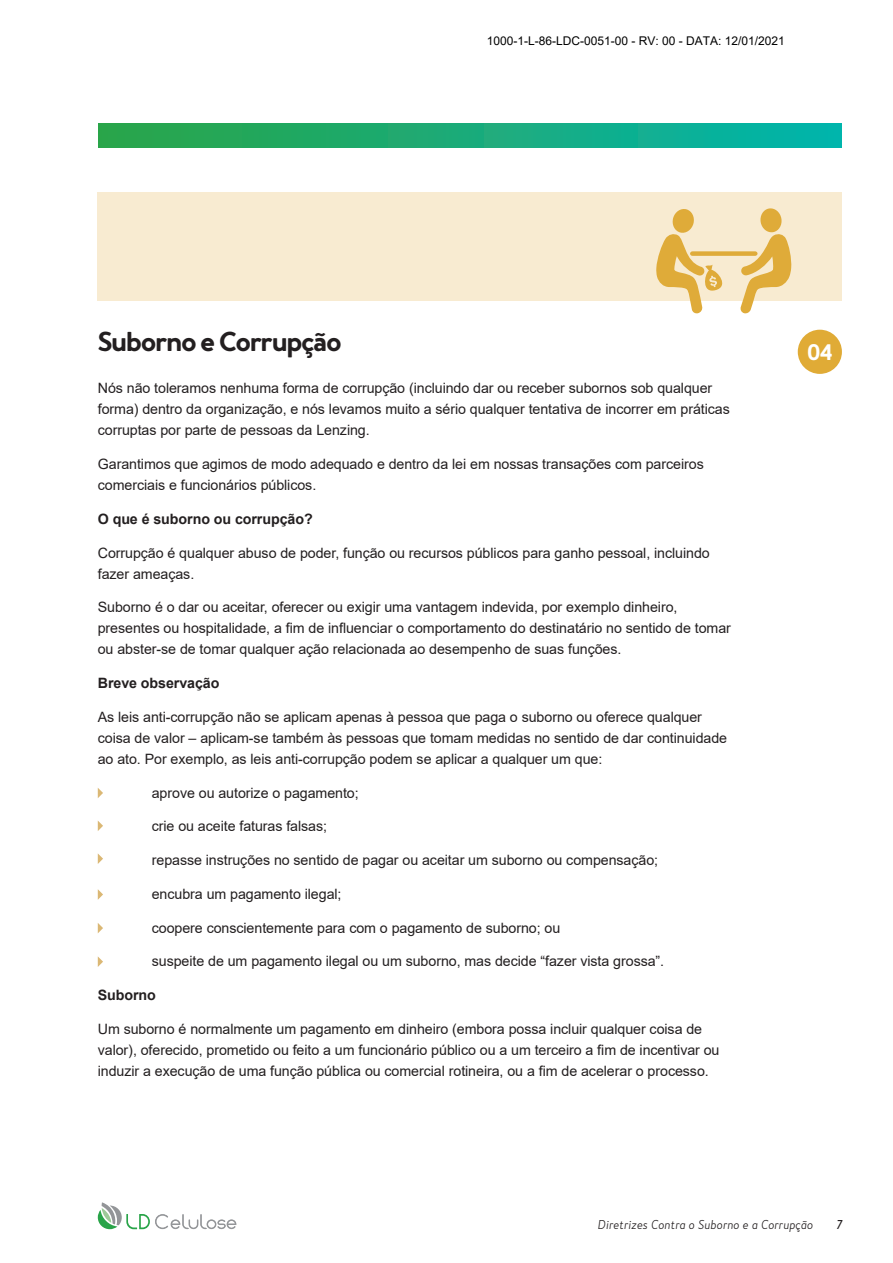
<style>
.page{position:relative;width:893px;height:1263px;background:#fff}
.page>*{position:absolute;margin:0;border:0;box-sizing:border-box;transform-origin:0 0}
.t1{font:700 25.5px "Merlo Neue Round";letter-spacing:-.03em;color:#231f20}
.t2{font:700 21px "Merlo Neue Round";color:#fff}
.t3{font:14.25px/21px "Arial";letter-spacing:-.005em;color:#231f20}
.t4{font:700 14.25px "Arial";letter-spacing:-.005em;color:#231f20}
.t5{font:12px "Arial";color:#000}
.t6{font:italic 300 12px "Merlo Neue";letter-spacing:.02em;color:#231f20}
.t7{font:italic 500 12px "Merlo Neue";color:#231f20}
</style>
<div class="page">
<svg style="left:98px;top:1202px;width:138px;height:27px"></svg>
<div style="left:99px;top:123px;width:743px;height:24px;background:linear-gradient(to right,#2da447,#03b4ad)"></div>
<div style="left:798px;top:330px;width:44px;height:44px;background:#e0ab36;border-radius:50%"></div>
<div style="left:98px;top:192px;width:744px;height:109px;background:#f8ebd1"></div>
<svg style="left:740px;top:208px;width:52px;height:106px"></svg>
<svg style="left:656px;top:209px;width:67px;height:105px"></svg>
<div style="left:690px;top:251px;width:67px;height:5px;background:#dfab39;border-radius:2px"></div>
<svg style="left:98px;top:821px;width:5px;height:10px"></svg>
<svg style="left:98px;top:853px;width:5px;height:11px"></svg>
<svg style="left:98px;top:889px;width:5px;height:11px"></svg>
<svg style="left:98px;top:923px;width:5px;height:10px"></svg>
<svg style="left:98px;top:956px;width:5px;height:11px"></svg>
<svg style="left:98px;top:788px;width:5px;height:10px"></svg>
<p class="t5" style="left:487px;top:33px;width:300px">1000-1-L-86-LDC-0051-00 - RV: 00 - DATA: 12/01/2021</p>
<h1 class="t1" style="left:98px;top:324px;width:245px">Suborno e Corrupção</h1>
<h2 class="t2" style="left:807px;top:337px;width:27px">04</h2>
<p class="t3" style="left:98px;top:378px;width:634px">Nós não toleramos nenhuma forma de corrupção (incluindo dar ou receber subornos sob qualquer forma) dentro da organização, e nós levamos muito a sério qualquer tentativa de incorrer em práticas corruptas por parte de pessoas da Lenzing.</p>
<p class="t3" style="left:98px;top:453px;width:607px">Garantimos que agimos de modo adequado e dentro da lei em nossas transações com parceiros comerciais e funcionários públicos.</p>
<p class="t4" style="left:98px;top:509px;width:216px">O que é suborno ou corrupção?</p>
<p class="t3" style="left:98px;top:542px;width:613px">Corrupção é qualquer abuso de poder, função ou recursos públicos para ganho pessoal, incluindo fazer ameaças.</p>
<p class="t3" style="left:98px;top:597px;width:635px">Suborno é o dar ou aceitar, oferecer ou exigir uma vantagem indevida, por exemplo dinheiro, presentes ou hospitalidade, a fim de influenciar o comportamento do destinatário no sentido de tomar ou abster-se de tomar qualquer ação relacionada ao desempenho de suas funções.</p>
<p class="t4" style="left:98px;top:673px;width:123px">Breve observação</p>
<p class="t3" style="left:98px;top:706px;width:631px">As leis anti-corrupção não se aplicam apenas à pessoa que paga o suborno ou oferece qualquer coisa de valor – aplicam-se também às pessoas que tomam medidas no sentido de dar continuidade ao ato. Por exemplo, as leis anti-corrupção podem se aplicar a qualquer um que:</p>
<p class="t3" style="left:152px;top:782px;width:208px">aprove ou autorize o pagamento;</p>
<p class="t3" style="left:152px;top:816px;width:177px">crie ou aceite faturas falsas;</p>
<p class="t3" style="left:152px;top:849px;width:508px">repasse instruções no sentido de pagar ou aceitar um suborno ou compensação;</p>
<p class="t3" style="left:152px;top:883px;width:191px">encubra um pagamento ilegal;</p>
<p class="t3" style="left:152px;top:917px;width:410px">coopere conscientemente para com o pagamento de suborno; ou</p>
<p class="t3" style="left:152px;top:951px;width:514px">suspeite de um pagamento ilegal ou um suborno, mas decide “fazer vista grossa”.</p>
<p class="t4" style="left:98px;top:985px;width:60px">Suborno</p>
<p class="t3" style="left:98px;top:1018px;width:623px">Um suborno é normalmente um pagamento em dinheiro (embora possa incluir qualquer coisa de valor), oferecido, prometido ou feito a um funcionário público ou a um terceiro a fim de incentivar ou induzir a execução de uma função pública ou comercial rotineira, ou a fim de acelerar o processo.</p>
<p class="t6" style="left:598px;top:1218px;width:217px">Diretrizes Contra o Suborno e a Corrupção</p>
<p class="t7" style="left:837px;top:1217px;width:7px">7</p>
</div>
